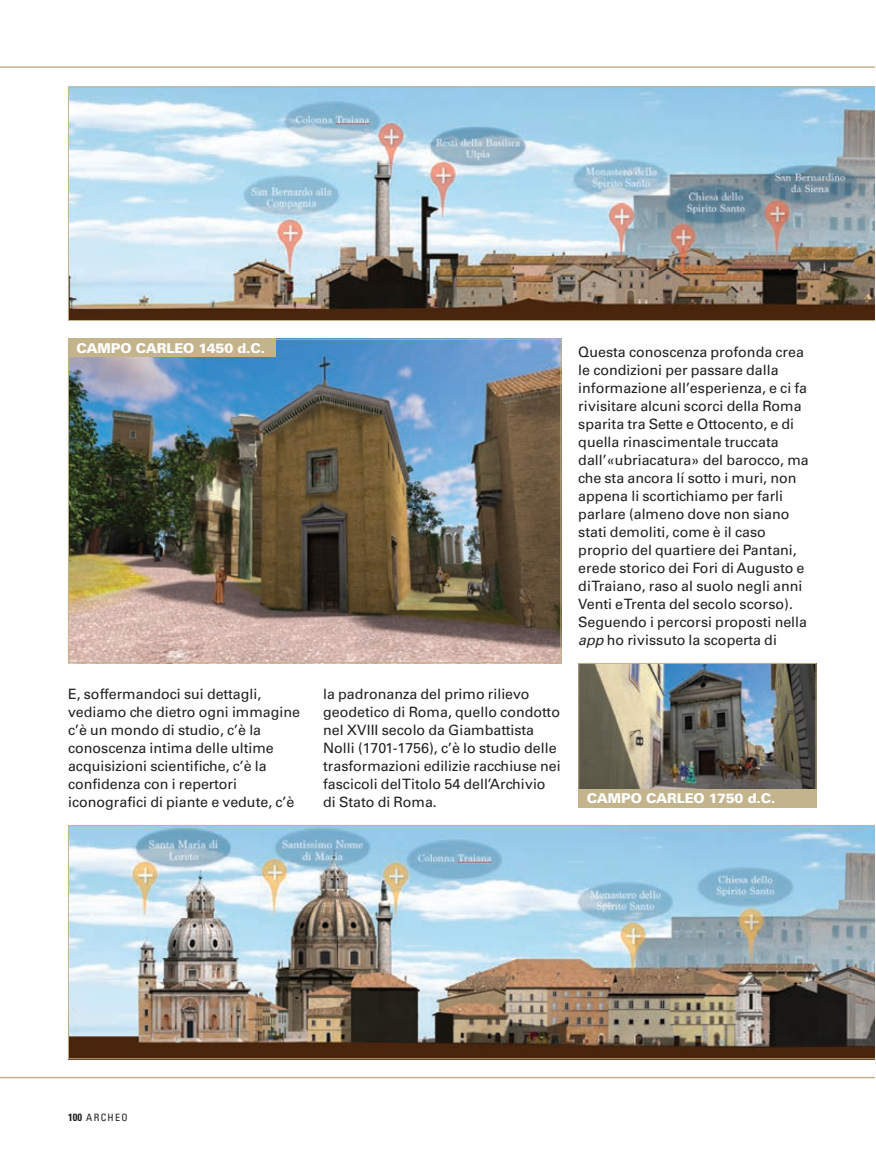
<style>
.page{position:relative;width:876px;height:1157px;background:#fff}
.page>*{position:absolute;margin:0;border:0;box-sizing:border-box;transform-origin:0 0}
.t1{font:14.25px/18px "Univers LT Std";color:#231f20}
.t2{font:900 13.5px "Univers LT Std";letter-spacing:-.015em;color:#fff}
.t3{font:condensed 10.2px "Univers LT Std";letter-spacing:.135em;color:#231f20}
.s1{font-style:italic}
.s2{font-weight:700;font-size:10.5px}
</style>
<div class="page">
<hr style="left:0;top:66px;width:874px;height:2px;background:#c3b48b">
<hr style="left:0;top:1076px;width:874px;height:2px;background:#c3b48b">
<img style="left:68px;top:825px;width:806px;height:234px">
<img style="left:68px;top:87px;width:806px;height:234px">
<img style="left:70px;top:341px;width:489px;height:320px">
<img style="left:580px;top:665px;width:234px;height:124px">
<div style="left:578px;top:663px;width:238px;height:144px;border:1px solid #c3b48b"></div>
<div style="left:68px;top:339px;width:207px;height:18px;background:#c3b48b"></div>
<div style="left:578px;top:789px;width:238px;height:18px;background:#c3b48b"></div>
<p class="t2" style="left:77px;top:339px;width:190px">CAMPO CARLEO 1450 d.C.</p>
<p class="t1" style="left:68px;top:685px;width:234px">E, soffermandoci sui dettagli, vediamo che dietro ogni immagine c’è un mondo di studio, c’è la conoscenza intima delle ultime acquisizioni scientifiche, c’è la confidenza con i repertori iconografici di piante e vedute, c’è</p>
<p class="t1" style="left:323px;top:685px;width:239px">la padronanza del primo rilievo geodetico di Roma, quello condotto nel XVIII secolo da Giambattista Nolli (1701-1756), c’è lo studio delle trasformazioni edilizie racchiuse nei fascicoli del Titolo 54 dell’Archivio di Stato di Roma.</p>
<p class="t1" style="left:578px;top:343px;width:232px">Questa conoscenza profonda crea le condizioni per passare dalla informazione all’esperienza, e ci fa rivisitare alcuni scorci della Roma sparita tra Sette e Ottocento, e di quella rinascimentale truccata dall’«ubriacatura» del barocco, ma che sta ancora lí sotto i muri, non appena li scortichiamo per farli parlare (almeno dove non siano stati demoliti, come è il caso proprio del quartiere dei Pantani, erede storico dei Fori di Augusto e di Traiano, raso al suolo negli anni Venti e Trenta del secolo scorso).<br>Seguendo i percorsi proposti nella <span class="s1">app</span> ho rivissuto la scoperta di</p>
<p class="t2" style="left:587px;top:789px;width:190px">CAMPO CARLEO 1750 d.C.</p>
<p class="t3" style="left:68px;top:1111px;width:61px"><span class="s2">100</span> ARCHEO</p>
</div>
